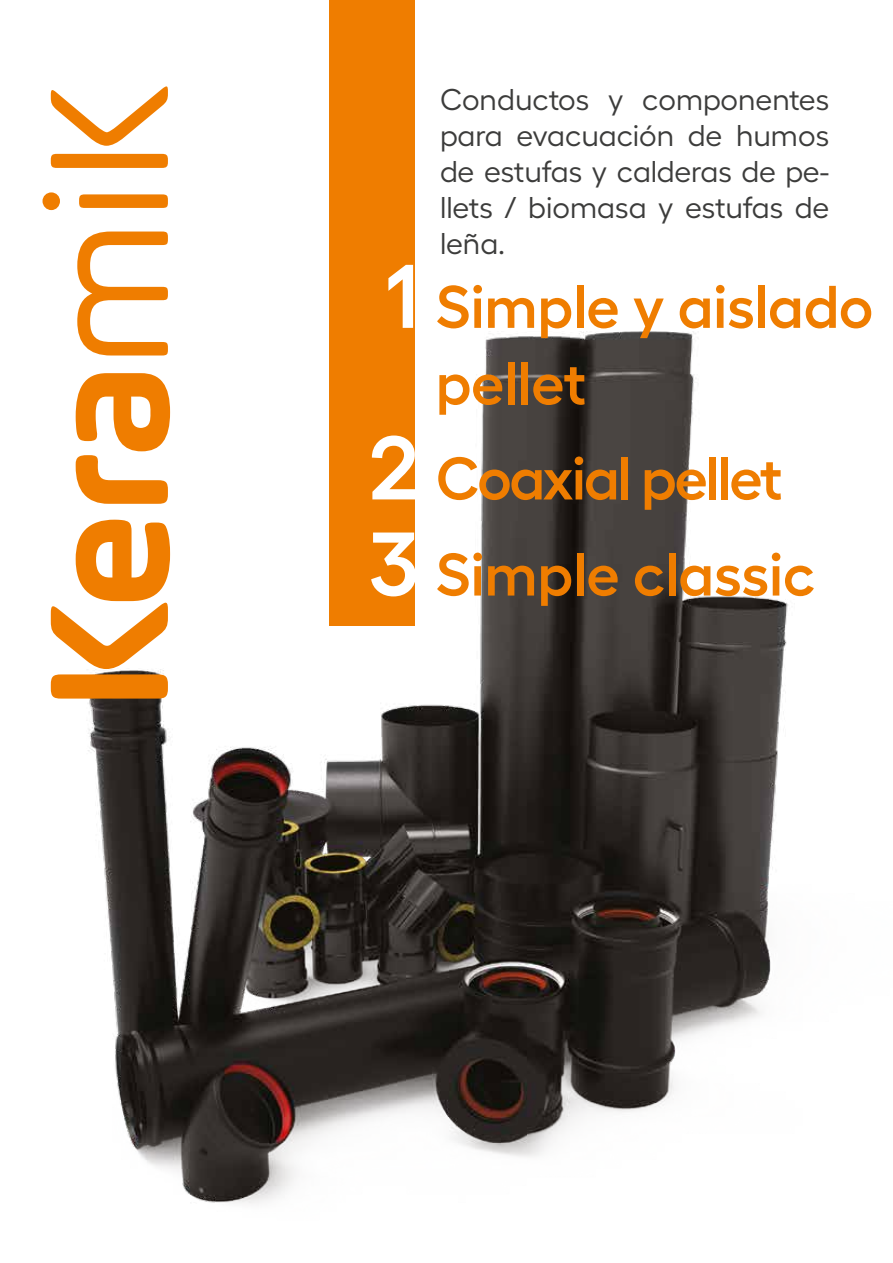
<style>
.page{position:relative;width:893px;height:1263px;background:#fff}
.page>*{position:absolute;margin:0;border:0;box-sizing:border-box;transform-origin:0 0}
.t1{font:600 90px/171.6px "Hellix";color:#fff}
.t2{font:600 60px/76.5px "Hellix";letter-spacing:-.01em;color:#ef7d00}
.t3{font:600 60px "Hellix";letter-spacing:-.04em;color:#ef7d00}
.t4{font:30px/36px "Hellix";color:#3c3c3b;text-align:justify}
.s1{font-size:90px;color:#fff}
</style>
<div class="page">
<img style="left:42px;top:169px;width:746px;height:1035px">
<div style="left:330px;top:0;width:85px;height:625px;background:#ef7d00"></div>
<svg style="left:43px;top:86px;width:127px;height:613px"></svg>
<p class="t4" style="left:440px;top:78px;width:391px">Conductos y componentes para evacuación de humos de estufas y calderas de pe&shy;llets / biomasa y estufas de leña.</p>
<h2 class="t2" style="left:436px;top:262px;width:439px">Simple y aislado pellet</h2>
<h1 class="t1" style="left:368px;top:201px;width:52px">1<br>2</h1>
<h2 class="t2" style="left:370px;top:530px;width:447px"><span class="s1">3</span> Simple classic</h2>
<h2 class="t3" style="left:436px;top:431px;width:348px">Coaxial pellet</h2>
</div>
